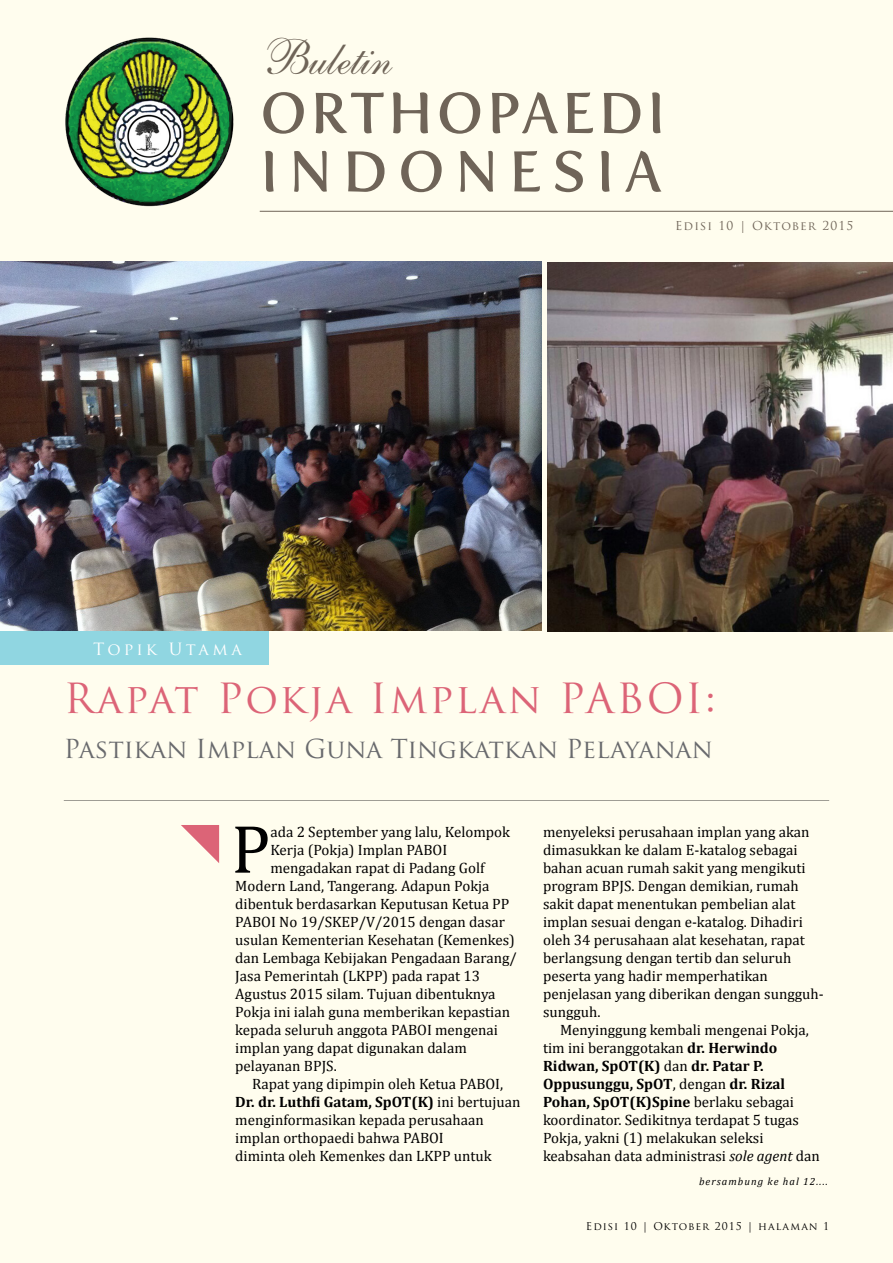
<style>
.page{position:relative;width:893px;height:1263px;background:#fff}
.page>*{position:absolute;margin:0;border:0;box-sizing:border-box;transform-origin:0 0}
.t1{font:69px "Cambria";color:#000}
.t2{font:57px/58.5px "Fertigo Pro";letter-spacing:.06em;color:#6f6458}
.t3{font:48px "ALS Script";letter-spacing:-.01em;color:#6f6458}
.t4{font:40.5px "Trajan Pro";letter-spacing:.06em;color:#dc6477}
.t5{font:25.5px "Trajan Pro";color:#696a6d}
.t6{font:16.5px "Trajan Pro";letter-spacing:.185em;color:#fff}
.t7{font:15px/18px "Cambria";color:#000}
.t8{font:700 15px "Cambria";color:#000}
.t9{font:12px "Trajan Pro";letter-spacing:.1em;color:#6f6458}
.t10{font:10.5px "Trajan Pro";letter-spacing:.1em;color:#000}
.t11{font:italic 10.5px "Cambria";letter-spacing:.1em;color:#000}
.s1{font-weight:400}
.s2{font-weight:700}
.s3{font-style:italic}
</style>
<div class="page">
<div style="left:0;top:0;width:893px;height:1262px;background:#fffdee"></div>
<hr style="left:260px;top:211px;width:633px;height:1px;background:#6f6458">
<img style="left:65px;top:37px;width:169px;height:170px">
<div style="left:0;top:631px;width:269px;height:34px;background:#90d6e1"></div>
<hr style="left:64px;top:800px;width:765px;height:1px;background:#000">
<img style="left:0;top:262px;width:541px;height:368px">
<img style="left:547px;top:263px;width:346px;height:368px">
<svg style="left:181px;top:825px;width:38px;height:38px"></svg>
<h3 class="t3" style="left:260px;top:38px;width:134px">Buletin</h3>
<h2 class="t2" style="left:260px;top:84px;width:407px">ORTHOPAEDI<br>I NDO NESIA</h2>
<p class="t9" style="left:675px;top:218px;width:180px">Edisi 10 | Oktober 2015</p>
<p class="t6" style="left:93px;top:638px;width:150px">Topik Utama</p>
<h3 class="t4" style="left:64px;top:673px;width:653px">Rapat Pokja Implan PABOI:</h3>
<h3 class="t5" style="left:64px;top:733px;width:650px">Pastikan Implan Guna Tingkatkan Pelayanan</h3>
<h1 class="t1" style="left:231px;top:808px;width:41px">P</h1>
<p class="t7" style="left:270px;top:822px;width:241px">ada 2 September yang lalu, Kelompok</p>
<p class="t7" style="left:270px;top:840px;width:178px">Kerja (Pokja) Implan PABOI</p>
<p class="t7" style="left:270px;top:858px;width:216px">mengadakan rapat di Padang Golf</p>
<p class="t7" style="left:235px;top:876px;width:256px">Modern Land, Tangerang. Adapun Pokja</p>
<p class="t7" style="left:235px;top:894px;width:276px">dibentuk berdasarkan Keputusan Ketua PP</p>
<p class="t7" style="left:235px;top:912px;width:271px">PABOI No 19/SKEP/V/2015 dengan dasar</p>
<p class="t7" style="left:235px;top:930px;width:281px">usulan Kementerian Kesehatan (Kemenkes)</p>
<p class="t7" style="left:235px;top:948px;width:283px">dan Lembaga Kebijakan Pengadaan Barang/</p>
<p class="t7" style="left:235px;top:966px;width:246px">Jasa Pemerintah (LKPP) pada rapat 13</p>
<p class="t7" style="left:235px;top:984px;width:262px">Agustus 2015 silam. Tujuan dibentuknya</p>
<p class="t7" style="left:235px;top:1002px;width:276px">Pokja ini ialah guna memberikan kepastian</p>
<p class="t7" style="left:235px;top:1020px;width:264px">kepada seluruh anggota PABOI mengenai</p>
<p class="t7" style="left:235px;top:1038px;width:233px">implan yang dapat digunakan dalam</p>
<p class="t7" style="left:235px;top:1056px;width:103px">pelayanan BPJS.</p>
<p class="t7" style="left:252px;top:1074px;width:252px">Rapat yang dipimpin oleh Ketua PABOI,</p>
<p class="t8" style="left:235px;top:1091px;width:287px">Dr. dr. Luthfi Gatam, SpOT(K) <span class="s1">ini bertujuan</span></p>
<p class="t7" style="left:235px;top:1110px;width:250px">menginformasikan kepada perusahaan</p>
<p class="t7" style="left:235px;top:1128px;width:210px">implan orthopaedi bahwa PABOI</p>
<p class="t7" style="left:235px;top:1146px;width:258px">diminta oleh Kemenkes dan LKPP untuk</p>
<p class="t7" style="left:543px;top:822px;width:282px">menyeleksi perusahaan implan yang akan dimasukkan ke dalam E-katalog sebagai bahan acuan rumah sakit yang mengikuti program BPJS. Dengan demikian, rumah sakit dapat menentukan pembelian alat implan sesuai dengan e-katalog. Dihadiri oleh 34 perusahaan alat kesehatan, rapat berlangsung dengan tertib dan seluruh peserta yang hadir memperhatikan penjelasan yang diberikan dengan sungguh&shy;sungguh.</p>
<p class="t7" style="left:543px;top:1020px;width:278px;text-indent:17px">Menyinggung kembali mengenai Pokja, tim ini beranggotakan <span class="s2">dr. Herwindo Ridwan, SpOT(K)</span> dan <span class="s2">dr. Patar P.<br>Oppusunggu, SpOT</span>, dengan <span class="s2">dr. Rizal Pohan, SpOT(K)Spine</span> berlaku sebagai koordinator. Sedikitnya terdapat 5 tugas Pokja, yakni (1) melakukan seleksi keabsahan data administrasi <span class="s3">sole agent</span> dan</p>
<p class="t11" style="left:699px;top:1174px;width:130px">bersambung ke hal 12....</p>
<p class="t10" style="left:586px;top:1219px;width:245px">Edisi 10 | Oktober 2015 | halaman 1</p>
</div>
